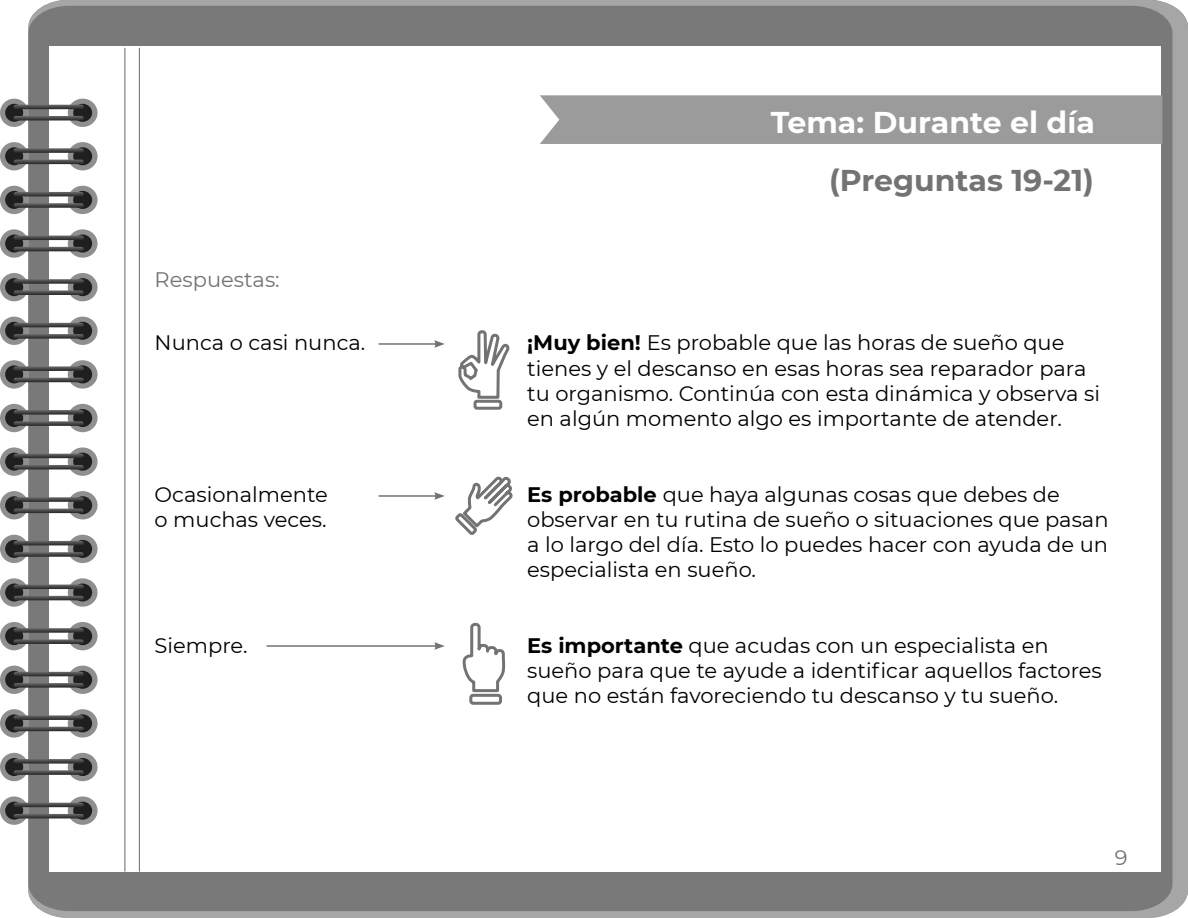
<style>
.page{position:relative;width:1188px;height:918px;background:#fff}
.page>*{position:absolute;margin:0;border:0;box-sizing:border-box;transform-origin:0 0}
.Tema{font:700 30px "Montserrat";color:#fff}
.Tema-2{font:700 30px "Montserrat";color:#737373}
.Texto_gral{font:21px/25.2px "Montserrat";color:#000}
.Texto_gral-2{font:21px "Montserrat";color:#737373}
.s1{font-weight:700}
</style>
<div class="page">
<div style="left:42px;top:0;width:1146px;height:918px;background:#a6a6a6"></div>
<div style="left:28px;top:6px;width:1145px;height:905px;background:#797979"></div>
<div style="left:49px;top:46px;width:1112px;height:826px;background:#fff"></div>
<div style="left:0;top:99px;width:28px;height:28px;background:#8f8f8f;border-radius:50%"></div>
<div style="left:5px;top:104px;width:18px;height:18px;background:#1f1f1f;border-radius:50%"></div>
<div style="left:0;top:142px;width:28px;height:28px;background:#8f8f8f;border-radius:50%"></div>
<div style="left:5px;top:147px;width:18px;height:18px;background:#1f1f1f;border-radius:50%"></div>
<div style="left:0;top:186px;width:28px;height:28px;background:#8f8f8f;border-radius:50%"></div>
<div style="left:5px;top:191px;width:18px;height:18px;background:#1f1f1f;border-radius:50%"></div>
<svg style="left:0;top:229px;width:28px;height:29px"></svg>
<div style="left:5px;top:235px;width:18px;height:18px;background:#1f1f1f;border-radius:50%"></div>
<div style="left:0;top:273px;width:28px;height:28px;background:#8f8f8f;border-radius:50%"></div>
<div style="left:5px;top:278px;width:18px;height:18px;background:#1f1f1f;border-radius:50%"></div>
<div style="left:0;top:317px;width:28px;height:28px;background:#8f8f8f;border-radius:50%"></div>
<div style="left:5px;top:322px;width:18px;height:18px;background:#1f1f1f;border-radius:50%"></div>
<div style="left:0;top:360px;width:28px;height:29px;background:#8f8f8f;border-radius:50%"></div>
<div style="left:5px;top:365px;width:18px;height:18px;background:#1f1f1f;border-radius:50%"></div>
<div style="left:0;top:404px;width:28px;height:28px;background:#8f8f8f;border-radius:50%"></div>
<div style="left:5px;top:409px;width:18px;height:18px;background:#1f1f1f;border-radius:50%"></div>
<svg style="left:0;top:447px;width:28px;height:29px"></svg>
<div style="left:5px;top:453px;width:18px;height:18px;background:#1f1f1f;border-radius:50%"></div>
<div style="left:0;top:491px;width:28px;height:28px;background:#8f8f8f;border-radius:50%"></div>
<div style="left:5px;top:496px;width:18px;height:18px;background:#1f1f1f;border-radius:50%"></div>
<div style="left:0;top:535px;width:28px;height:28px;background:#8f8f8f;border-radius:50%"></div>
<div style="left:5px;top:540px;width:18px;height:18px;background:#1f1f1f;border-radius:50%"></div>
<svg style="left:0;top:578px;width:28px;height:29px"></svg>
<div style="left:5px;top:584px;width:18px;height:18px;background:#1f1f1f;border-radius:50%"></div>
<div style="left:0;top:622px;width:28px;height:28px;background:#8f8f8f;border-radius:50%"></div>
<div style="left:5px;top:627px;width:18px;height:18px;background:#1f1f1f;border-radius:50%"></div>
<div style="left:0;top:666px;width:28px;height:28px;background:#8f8f8f;border-radius:50%"></div>
<div style="left:5px;top:671px;width:18px;height:18px;background:#1f1f1f;border-radius:50%"></div>
<div style="left:0;top:709px;width:28px;height:29px;background:#8f8f8f;border-radius:50%"></div>
<div style="left:5px;top:714px;width:18px;height:18px;background:#1f1f1f;border-radius:50%"></div>
<div style="left:0;top:753px;width:28px;height:28px;background:#8f8f8f;border-radius:50%"></div>
<div style="left:5px;top:758px;width:18px;height:18px;background:#1f1f1f;border-radius:50%"></div>
<svg style="left:0;top:796px;width:28px;height:29px"></svg>
<div style="left:5px;top:802px;width:18px;height:18px;background:#1f1f1f;border-radius:50%"></div>
<div style="left:68px;top:99px;width:30px;height:28px;background:#8f8f8f;border-radius:50%"></div>
<div style="left:73px;top:104px;width:19px;height:18px;background:#1f1f1f;border-radius:50%"></div>
<div style="left:68px;top:142px;width:30px;height:28px;background:#8f8f8f;border-radius:50%"></div>
<div style="left:73px;top:147px;width:19px;height:18px;background:#1f1f1f;border-radius:50%"></div>
<div style="left:68px;top:186px;width:30px;height:28px;background:#8f8f8f;border-radius:50%"></div>
<div style="left:73px;top:191px;width:19px;height:18px;background:#1f1f1f;border-radius:50%"></div>
<svg style="left:68px;top:229px;width:30px;height:29px"></svg>
<div style="left:73px;top:235px;width:19px;height:18px;background:#1f1f1f;border-radius:50%"></div>
<div style="left:68px;top:273px;width:30px;height:28px;background:#8f8f8f;border-radius:50%"></div>
<div style="left:73px;top:278px;width:19px;height:18px;background:#1f1f1f;border-radius:50%"></div>
<div style="left:68px;top:317px;width:30px;height:28px;background:#8f8f8f;border-radius:50%"></div>
<div style="left:73px;top:322px;width:19px;height:18px;background:#1f1f1f;border-radius:50%"></div>
<svg style="left:68px;top:360px;width:30px;height:29px"></svg>
<div style="left:73px;top:365px;width:19px;height:18px;background:#1f1f1f;border-radius:50%"></div>
<div style="left:68px;top:404px;width:30px;height:28px;background:#8f8f8f;border-radius:50%"></div>
<div style="left:73px;top:409px;width:19px;height:18px;background:#1f1f1f;border-radius:50%"></div>
<svg style="left:68px;top:447px;width:30px;height:29px"></svg>
<div style="left:73px;top:453px;width:19px;height:18px;background:#1f1f1f;border-radius:50%"></div>
<div style="left:68px;top:491px;width:30px;height:28px;background:#8f8f8f;border-radius:50%"></div>
<div style="left:73px;top:496px;width:19px;height:18px;background:#1f1f1f;border-radius:50%"></div>
<div style="left:68px;top:535px;width:30px;height:28px;background:#8f8f8f;border-radius:50%"></div>
<div style="left:73px;top:540px;width:19px;height:18px;background:#1f1f1f;border-radius:50%"></div>
<svg style="left:68px;top:578px;width:30px;height:29px"></svg>
<div style="left:73px;top:584px;width:19px;height:18px;background:#1f1f1f;border-radius:50%"></div>
<div style="left:68px;top:622px;width:30px;height:28px;background:#8f8f8f;border-radius:50%"></div>
<div style="left:73px;top:627px;width:19px;height:18px;background:#1f1f1f;border-radius:50%"></div>
<div style="left:68px;top:666px;width:30px;height:28px;background:#8f8f8f;border-radius:50%"></div>
<div style="left:73px;top:671px;width:19px;height:18px;background:#1f1f1f;border-radius:50%"></div>
<svg style="left:68px;top:709px;width:30px;height:29px"></svg>
<div style="left:73px;top:714px;width:19px;height:18px;background:#1f1f1f;border-radius:50%"></div>
<div style="left:68px;top:753px;width:30px;height:28px;background:#8f8f8f;border-radius:50%"></div>
<div style="left:73px;top:758px;width:19px;height:18px;background:#1f1f1f;border-radius:50%"></div>
<svg style="left:68px;top:796px;width:30px;height:29px"></svg>
<div style="left:73px;top:802px;width:19px;height:18px;background:#1f1f1f;border-radius:50%"></div>
<svg style="left:14px;top:105px;width:70px;height:4px"></svg>
<svg style="left:14px;top:116px;width:70px;height:4px"></svg>
<svg style="left:14px;top:148px;width:70px;height:5px"></svg>
<svg style="left:14px;top:160px;width:70px;height:4px"></svg>
<svg style="left:14px;top:192px;width:70px;height:4px"></svg>
<svg style="left:14px;top:203px;width:70px;height:5px"></svg>
<svg style="left:14px;top:236px;width:70px;height:4px"></svg>
<svg style="left:14px;top:247px;width:70px;height:4px"></svg>
<svg style="left:14px;top:279px;width:70px;height:5px"></svg>
<svg style="left:14px;top:290px;width:70px;height:5px"></svg>
<svg style="left:14px;top:323px;width:70px;height:4px"></svg>
<svg style="left:14px;top:334px;width:70px;height:5px"></svg>
<svg style="left:14px;top:366px;width:70px;height:5px"></svg>
<svg style="left:14px;top:378px;width:70px;height:4px"></svg>
<svg style="left:14px;top:410px;width:70px;height:5px"></svg>
<svg style="left:14px;top:421px;width:70px;height:5px"></svg>
<svg style="left:14px;top:454px;width:70px;height:4px"></svg>
<svg style="left:14px;top:465px;width:70px;height:4px"></svg>
<svg style="left:14px;top:497px;width:70px;height:5px"></svg>
<svg style="left:14px;top:509px;width:70px;height:4px"></svg>
<svg style="left:14px;top:541px;width:70px;height:4px"></svg>
<svg style="left:14px;top:552px;width:70px;height:5px"></svg>
<svg style="left:14px;top:585px;width:70px;height:4px"></svg>
<svg style="left:14px;top:596px;width:70px;height:4px"></svg>
<svg style="left:14px;top:628px;width:70px;height:5px"></svg>
<svg style="left:14px;top:639px;width:70px;height:5px"></svg>
<svg style="left:14px;top:672px;width:70px;height:4px"></svg>
<svg style="left:14px;top:683px;width:70px;height:5px"></svg>
<svg style="left:14px;top:715px;width:70px;height:5px"></svg>
<svg style="left:14px;top:727px;width:70px;height:4px"></svg>
<svg style="left:14px;top:759px;width:70px;height:5px"></svg>
<svg style="left:14px;top:770px;width:70px;height:5px"></svg>
<svg style="left:14px;top:803px;width:70px;height:4px"></svg>
<svg style="left:14px;top:814px;width:70px;height:4px"></svg>
<hr style="left:124px;top:48px;width:1px;height:824px;background:#686868">
<hr style="left:139px;top:48px;width:1px;height:824px;background:#686868">
<hr style="left:379px;top:343px;width:58px;height:2px;background:#737373">
<svg style="left:434px;top:340px;width:11px;height:8px"></svg>
<hr style="left:379px;top:495px;width:58px;height:2px;background:#737373">
<svg style="left:434px;top:492px;width:11px;height:8px"></svg>
<hr style="left:267px;top:645px;width:170px;height:2px;background:#737373">
<svg style="left:434px;top:642px;width:11px;height:8px"></svg>
<svg style="left:458px;top:331px;width:52px;height:79px"></svg>
<svg style="left:462px;top:622px;width:44px;height:83px"></svg>
<svg style="left:455px;top:476px;width:58px;height:59px"></svg>
<div style="left:540px;top:95px;width:622px;height:49px;background:#9b9b9b"></div>
<p class="Tema" style="left:771px;top:101px;width:326px">Tema: Durante el día</p>
<p class="Tema-2" style="left:829px;top:159px;width:266px">(Preguntas 19-21)</p>
<p class="Texto_gral-2" style="left:155px;top:265px;width:127px">Respuestas:</p>
<p class="Texto_gral" style="left:155px;top:330px;width:212px">Nunca o casi nunca.</p>
<p class="Texto_gral" style="left:527px;top:330px;width:574px"><span class="s1">¡Muy bien!</span> Es probable que las horas de sueño que tienes y el descanso en esas horas sea reparador para tu organismo. Continúa con esta dinámica y observa si en algún momento algo es importante de atender.</p>
<p class="Texto_gral" style="left:155px;top:481px;width:175px">Ocasionalmente o muchas veces.</p>
<p class="Texto_gral" style="left:527px;top:481px;width:583px"><span class="s1">Es probable</span> que haya algunas cosas que debes de observar en tu rutina de sueño o situaciones que pasan a lo largo del día. Esto lo puedes hacer con ayuda de un especialista en sueño.</p>
<p class="Texto_gral" style="left:155px;top:632px;width:95px">Siempre.</p>
<p class="Texto_gral" style="left:527px;top:632px;width:576px"><span class="s1">Es importante</span> que acudas con un especialista en sueño para que te ayude a identificar aquellos factores que no están favoreciendo tu descanso y tu sueño.</p>
<p class="Texto_gral-2" style="left:1115px;top:843px;width:14px">9</p>
</div>
